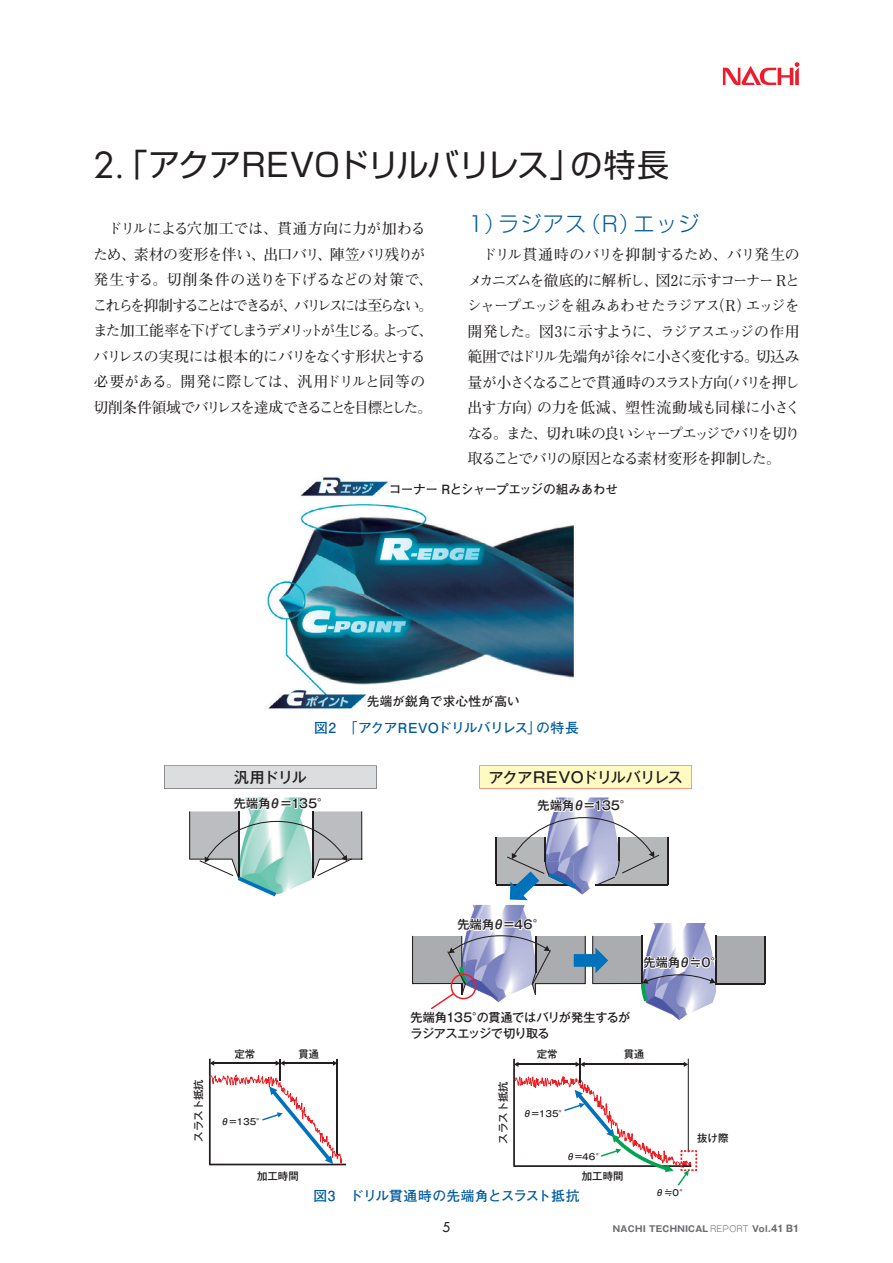
<style>
.page{position:relative;width:893px;height:1263px;background:#fff}
.page>*{position:absolute;margin:0;border:0;box-sizing:border-box;transform-origin:0 0}
.t1{font:31.95px "Shin Go Pro";letter-spacing:-.02em;color:#231f20}
.t2{font:300 21.3px "Shin Go Pro";letter-spacing:.05em;color:#015a9d}
.t3{font:700 14.85px/25.5px "Futo Min A101 Pro";letter-spacing:-.08em;color:#231f20}
.t4{font:500 14.85px "Gothic MB101 Pro";letter-spacing:-.02em;color:#231f20}
.t5{font:700 13.8px "Futo Go B101 Pro";letter-spacing:-.02em;color:#015a9d}
.t6{font:13.35px "Futura";color:#231f20}
.t7{font:700 12.75px "Futo Go B101 Pro";letter-spacing:-.035em;color:#231f20}
.t8{font:700 12.75px "Futo Go B101 Pro";letter-spacing:.005em;color:#231f20}
.t9{font:500 12.15px/15.6px "Gothic MB101 Pro";letter-spacing:-.025em;color:#231f20}
.t10{font:500 10.35px "Gothic MB101 Pro";color:#231f20}
.t11{font:500 8.7px "Gothic MB101 Pro";letter-spacing:.005em;color:#231f20}
.t12{font:700 8.55px "Gothic MB101 Pro";letter-spacing:.03em;color:#6c6d70}
.s1{font-family:"Futura";font-size:35.1px}
.s2{font-weight:300}
.s3{font-size:9.3px}
</style>
<div class="page">
<svg style="left:723px;top:62px;width:76px;height:23px"></svg>
<img style="left:266px;top:476px;width:310px;height:233px">
<div style="left:389px;top:482px;width:238px;height:15px;background:#fff"></div>
<div style="left:367px;top:693px;width:157px;height:15px;background:#fff"></div>
<svg style="left:479px;top:765px;width:213px;height:24px;background:#fef1bc"></svg>
<svg style="left:164px;top:765px;width:213px;height:24px;background:#d5d6d8"></svg>
<img style="left:660px;top:935px;width:56px;height:85px">
<img style="left:555px;top:797px;width:54px;height:2px">
<img style="left:470px;top:905px;width:57px;height:13px">
<div style="left:496px;top:837px;width:49px;height:48px;background:#b6b7b9"></div>
<div style="left:619px;top:837px;width:49px;height:48px;background:#b6b7b9"></div>
<hr style="left:668px;top:837px;width:1px;height:48px;background:#231f20">
<hr style="left:596px;top:884px;width:72px;height:2px;background:#231f20">
<hr style="left:496px;top:884px;width:73px;height:2px;background:#231f20">
<hr style="left:495px;top:837px;width:1px;height:47px;background:#231f20">
<div style="left:716px;top:936px;width:49px;height:47px;background:#aaacaf"></div>
<hr style="left:765px;top:936px;width:1px;height:47px;background:#231f20">
<hr style="left:716px;top:983px;width:49px;height:1px;background:#231f20">
<hr style="left:715px;top:936px;width:1px;height:48px;background:#231f20">
<svg style="left:189px;top:797px;width:173px;height:99px"></svg>
<svg style="left:513px;top:1058px;width:184px;height:128px"></svg>
<svg style="left:209px;top:1059px;width:137px;height:106px"></svg>
<svg style="left:507px;top:799px;width:152px;height:101px"></svg>
<svg style="left:412px;top:918px;width:303px;height:91px"></svg>
<h1 class="t1" style="left:94px;top:139px;width:577px"><span class="s1">2.</span>「アクアREVOドリルバリレス」の特長</h1>
<p class="t3" style="left:93px;top:214px;width:342px">　ドリルによる穴加工では、貫通方向に力が加わるため、素材の変形を伴い、出口バリ、陣笠バリ残りが発生する。切削条件の送りを下げるなどの対策で、これらを抑制することはできるが、バリレスには至らない。また加工能率を下げてしまうデメリットが生じる。よって、バリレスの実現には根本的にバリをなくす形状とする必要がある。開発に際しては、汎用ドリルと同等の切削条件領域でバリレスを達成できることを目標とした。</p>
<h2 class="t2" style="left:468px;top:206px;width:233px">1）ラジアス（R）エッジ</h2>
<p class="t3" style="left:467px;top:240px;width:335px;text-align:justify">　ドリル貫通時のバリを抑制するため、バリ発生のメカニズムを徹底的に解析し、図2に示すコーナー Rとシャープエッジを組みあわせたラジアス（R）エッジを開発した。図3に示すように、ラジアスエッジの作用範囲ではドリル先端角が徐々に小さく変化する。切込み量が小さくなることで貫通時のスラスト方向（バリを押し出す方向）の力を低減、塑性流動域も同様に小さくなる。また、切れ味の良いシャープエッジでバリを切り取ることでバリの原因となる素材変形を抑制した。</p>
<p class="t7" style="left:389px;top:479px;width:231px">コーナー Rとシャープエッジの組みあわせ</p>
<p class="t8" style="left:367px;top:691px;width:155px">先端が鋭角で求心性が高い</p>
<p class="t5" style="left:314px;top:717px;width:266px">図2　「アクアREVOドリルバリレス」の特長</p>
<p class="t4" style="left:234px;top:765px;width:74px">汎用ドリル</p>
<p class="t4" style="left:489px;top:765px;width:195px">アクアREVOドリルバリレス</p>
<p class="t9" style="left:234px;top:794px;width:97px">先端角θ＝135°</p>
<p class="t9" style="left:538px;top:796px;width:96px">先端角θ=135°</p>
<p class="t10" style="left:190px;top:1141px;width:64px;rotate:-90deg">スラスト抵抗</p>
<p class="t10" style="left:235px;top:1045px;width:22px">定常</p>
<p class="t10" style="left:298px;top:1046px;width:22px">貫通</p>
<p class="t11" style="left:221px;top:1115px;width:46px">θ=135°</p>
<p class="t10" style="left:257px;top:1167px;width:43px">加工時間</p>
<p class="t9" style="left:457px;top:915px;width:89px">先端角θ=46°</p>
<p class="t9" style="left:643px;top:953px;width:81px">先端角θ≒0°</p>
<p class="t9" style="left:410px;top:1008px;width:221px">先端角135°の貫通ではバリが発生するがラジアスエッジで切り取る</p>
<p class="t10" style="left:495px;top:1143px;width:64px;rotate:-90deg">スラスト抵抗</p>
<p class="t10" style="left:537px;top:1046px;width:22px">定常</p>
<p class="t10" style="left:624px;top:1046px;width:22px">貫通</p>
<p class="t11" style="left:523px;top:1107px;width:46px">θ=135°</p>
<p class="t11" style="left:566px;top:1149px;width:39px">θ=46°</p>
<p class="t10" style="left:582px;top:1167px;width:43px">加工時間</p>
<p class="t10" style="left:697px;top:1130px;width:33px">抜け際</p>
<p class="t5" style="left:313px;top:1185px;width:268px">図3　ドリル貫通時の先端角とスラスト抵抗</p>
<p class="t6" style="left:443px;top:1218px;width:9px">5</p>
<p class="t11" style="left:655px;top:1185px;width:34px">θ≒0°</p>
<p class="t12" style="left:613px;top:1222px;width:188px">NACHI TECHNICAL <span class="s2">REPORT</span> Vol.<span class="s3">41 B1</span></p>
</div>
